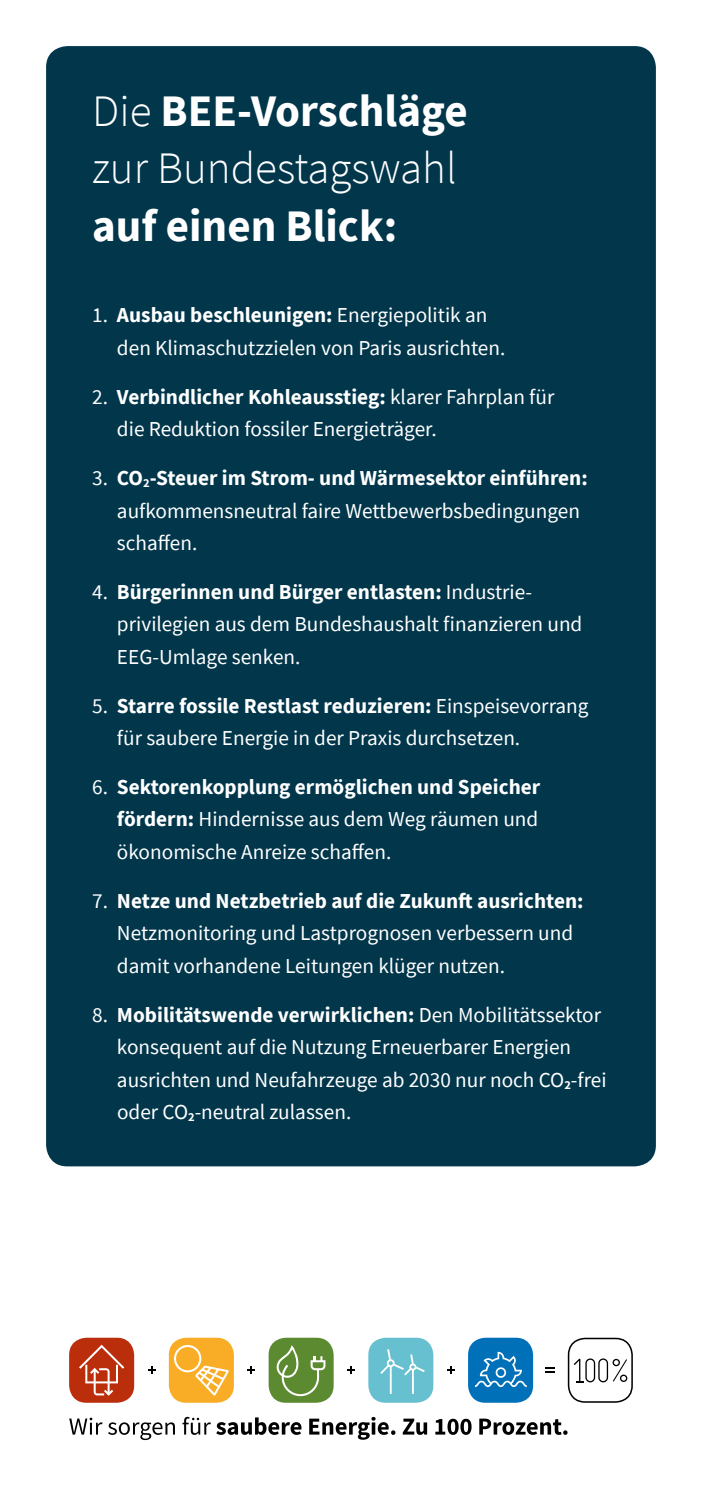
<style>
.page{position:relative;width:702px;height:1489px;background:#fff}
.page>*{position:absolute;margin:0;border:0;box-sizing:border-box;transform-origin:0 0}
.t1{font:300 45px/57.5px "Source Sans Pro";color:#fff}
.t2{font:700 45px "Source Sans Pro";color:#fff}
.t3{font:21.25px/32.5px "Source Sans Pro";color:#fff}
.s1{font-weight:700}
</style>
<div class="page">
<div style="left:46px;top:46px;width:610px;height:1120px;background:#01364b;border-radius:21px"></div>
<div style="left:567px;top:1337px;width:65px;height:65px;border:2px solid #000;border-radius:17px"></div>
<svg style="left:573px;top:1358px;width:54px;height:24px"></svg>
<svg style="left:148px;top:1366px;width:7px;height:7px"></svg>
<svg style="left:247px;top:1366px;width:8px;height:7px"></svg>
<svg style="left:347px;top:1366px;width:8px;height:7px"></svg>
<svg style="left:447px;top:1366px;width:7px;height:7px"></svg>
<svg style="left:545px;top:1367px;width:10px;height:5px"></svg>
<div style="left:268px;top:1337px;width:65px;height:65px;background:#5c8a31;border-radius:17px"></div>
<svg style="left:276px;top:1345px;width:49px;height:50px"></svg>
<div style="left:169px;top:1337px;width:65px;height:65px;background:#f9ad27;border-radius:17px"></div>
<svg style="left:174px;top:1345px;width:55px;height:50px"></svg>
<div style="left:368px;top:1337px;width:65px;height:65px;background:#66c0d0;border-radius:17px"></div>
<svg style="left:380px;top:1349px;width:45px;height:44px"></svg>
<div style="left:69px;top:1337px;width:65px;height:65px;background:#bb2e0c;border-radius:17px"></div>
<svg style="left:79px;top:1344px;width:45px;height:51px"></svg>
<div style="left:468px;top:1337px;width:65px;height:65px;background:#0070b9;border-radius:17px"></div>
<svg style="left:475px;top:1351px;width:51px;height:35px"></svg>
<svg style="left:69px;top:1416px;width:498px;height:23px"></svg>
<h1 class="t1" style="left:92px;top:82px;width:377px">Die <span class="s1">BEE-Vorschläge </span>zur Bundestagswahl</h1>
<h1 class="t2" style="left:92px;top:195px;width:307px">auf einen Blick:</h1>
<p class="t3" style="left:117px;top:299px;width:390px;text-indent:-25px">1. <span class="s1">Ausbau beschleunigen:</span> Energiepolitik an den Klimaschutzzielen von Paris ausrichten.</p>
<p class="t3" style="left:117px;top:380px;width:439px;text-indent:-25px">2. <span class="s1">Verbindlicher Kohleausstieg:</span> klarer Fahrplan für die Reduktion fossiler Energieträger.</p>
<p class="t3" style="left:117px;top:461px;width:472px;text-indent:-25px">3. <span class="s1">CO</span><sub>2</sub><span class="s1">-Steuer im Strom- und Wärmesektor einführen: </span>aufkommensneutral faire Wettbewerbsbedingungen schaffen.</p>
<p class="t3" style="left:117px;top:575px;width:467px;text-indent:-25px">4. <span class="s1">Bürgerinnen und Bürger entlasten:</span> Industrie&shy;privilegien aus dem Bundeshaushalt finanzieren und<br>EEG-Umlage senken.</p>
<p class="t3" style="left:117px;top:689px;width:473px;text-indent:-25px">5. <span class="s1">Starre fossile Restlast reduzieren:</span> Einspeisevorrang für saubere Energie in der Praxis durchsetzen.</p>
<p class="t3" style="left:117px;top:770px;width:425px;text-align:justify;text-indent:-25px">6. <span class="s1">Sektorenkopplung ermöglichen und Speicher fördern:</span> Hindernisse aus dem Weg räumen und ökonomische Anreize schaffen.</p>
<p class="t3" style="left:117px;top:884px;width:468px;text-indent:-25px">7. <span class="s1">Netze und Netzbetrieb auf die Zukunft ausrichten:<br></span>Netzmonitoring und Lastprognosen verbessern und damit vorhandene Leitungen klüger nutzen.</p>
<p class="t3" style="left:117px;top:998px;width:491px;text-indent:-25px">8. <span class="s1">Mobilitätswende verwirklichen:</span> Den Mobilitätssektor konsequent auf die Nutzung Erneuerbarer Energien ausrichten und Neufahrzeuge ab 2030 nur noch CO<sub>2</sub>-frei oder CO<sub>2</sub>-neutral zulassen.</p>
</div>
